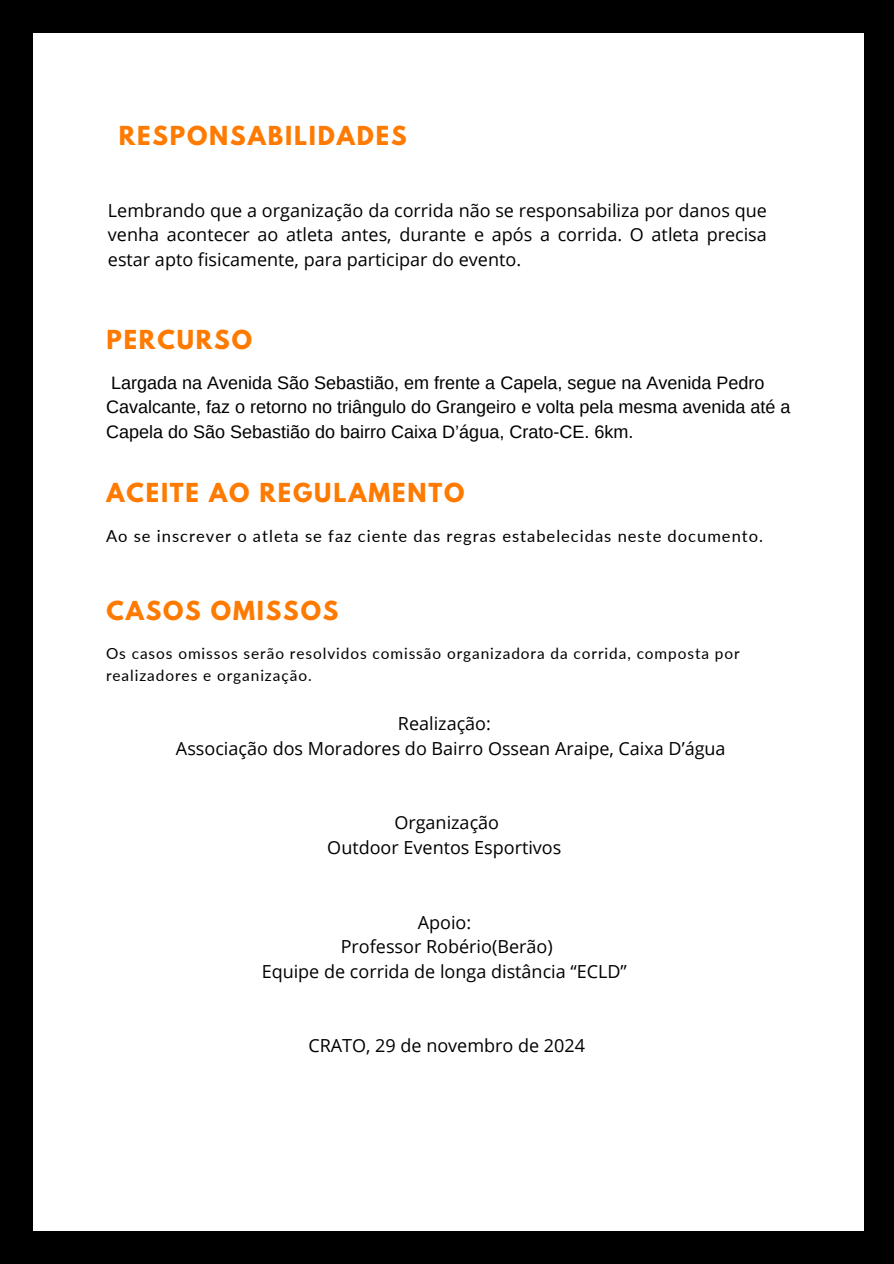
<style>
.page{position:relative;width:894px;height:1264px;background:#fff}
.page>*{position:absolute;margin:0;border:0;box-sizing:border-box;transform-origin:0 0}
.t1{font:700 23.1px "League Spartan";letter-spacing:.08em;color:#ff7a00}
.t2{font:18px/24.8px "Open Sans";color:#000;text-align:center}
.t3{font:18px/24.8px "Arimo";color:#000}
.t4{font:16.5px "Lato";letter-spacing:.06em;color:#000}
.t5{font:15.45px/22.5px "Lato";letter-spacing:.06em;color:#000}
</style>
<div class="page">
<div style="left:0;top:0;width:893px;height:1263px;background:#000"></div>
<div style="left:34px;top:33px;width:829px;height:1197px;background:#fff"></div>
<h2 class="t1" style="left:119px;top:124px;width:289px">RESPONSABILIDADES</h2>
<h1 class="t2" style="left:108px;top:197px;width:660px;text-align:justify">Lembrando que a organização da corrida não se responsabiliza por danos que venha acontecer ao atleta antes, durante e após a corrida. O atleta precisa estar apto fisicamente, para participar do evento.</h1>
<p class="t1" style="left:106px;top:328px;width:147px">PERCURSO</p>
<h1 class="t3" style="left:106px;top:370px;width:685px">Largada na Avenida São Sebastião, em frente a Capela, segue na Avenida Pedro<br>Cavalcante, faz o retorno no triângulo do Grangeiro e volta pela mesma avenida até a<br>Capela do São Sebastião do bairro Caixa D’água, Crato-CE. 6km.</h1>
<h1 class="t1" style="left:106px;top:481px;width:359px">ACEITE AO REGULAMENTO</h1>
<h2 class="t4" style="left:106px;top:525px;width:658px">Ao se inscrever o atleta se faz ciente das regras estabelecidas neste documento.</h2>
<h1 class="t1" style="left:106px;top:599px;width:233px">CASOS OMISSOS</h1>
<h2 class="t5" style="left:106px;top:641px;width:635px">Os casos omissos serão resolvidos comissão organizadora da corrida, composta por realizadores e organização.</h2>
<p class="t2" style="left:176px;top:711px;width:551px;text-align:left;text-indent:222px">Realização:<br>Associação dos Moradores do Bairro Ossean Araipe, Caixa D’água</p>
<h2 class="t2" style="left:327px;top:810px;width:235px">Organização<br>Outdoor Eventos Esportivos</h2>
<h2 class="t2" style="left:261px;top:909px;width:366px">Apoio:<br>Professor Robério(Berão)<br>Equipe de corrida de longa distância “ECLD”</h2>
<h2 class="t2" style="left:308px;top:1032px;width:278px">CRATO, 29 de novembro de 2024</h2>
</div>
